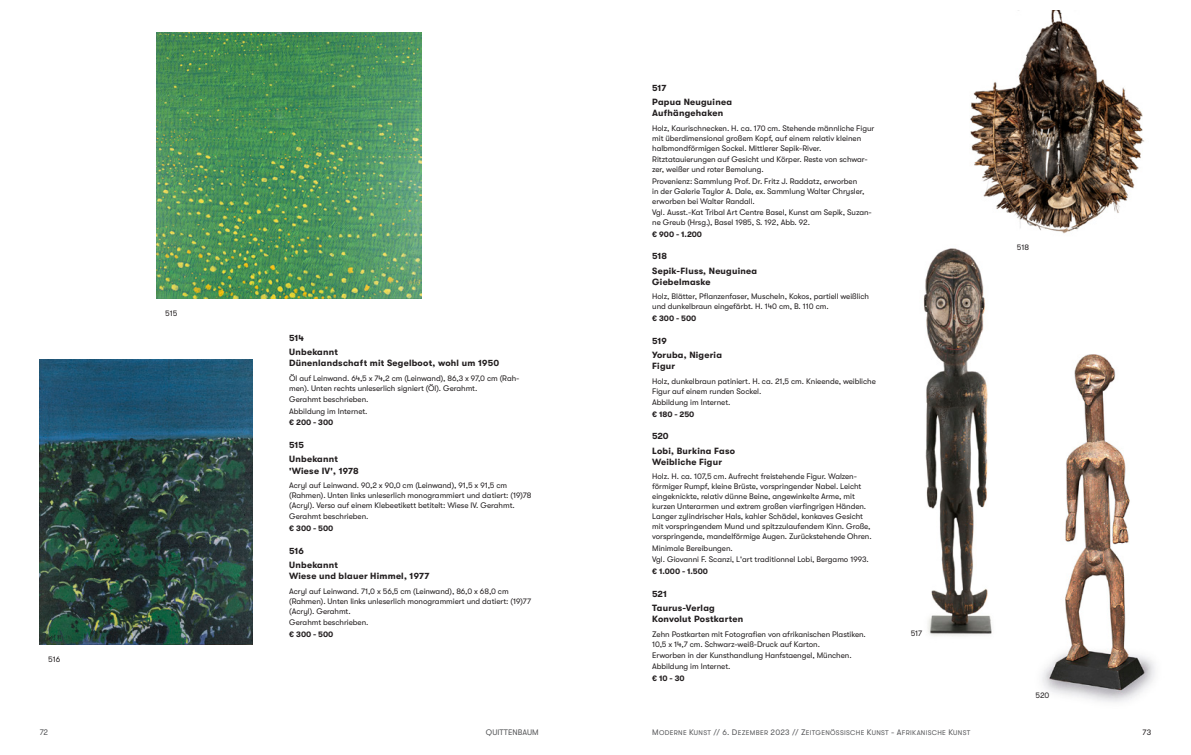
<style>
.page{position:relative;width:1191px;height:755px;background:#fff}
.page>*{position:absolute;margin:0;border:0;box-sizing:border-box;transform-origin:0 0}
.Objekt{font:700 9px "GT Walsheim";letter-spacing:.025em;color:#231f20}
.Hersteller{font:700 9px "GT Walsheim";letter-spacing:.025em;color:#231f20}
.Fließ_neu{font:8px/10px "GT Walsheim";letter-spacing:-.005em;color:#231f20}
.Fließ_neu-2{font:700 8px "GT Walsheim";letter-spacing:-.005em;color:#231f20}
.t1{font:8px "GT Walsheim";letter-spacing:.005em;color:#57585a}
.t2{font:8px "GT Walsheim Regular SC850";color:#231f20}
.t3{font:6.8px "GT Walsheim Regular SC850";letter-spacing:.045em;color:#57585a}
.s1{font-size:8px}
.s2{font-family:"GT Walsheim";font-size:8px}
</style>
<div class="page">
<img style="left:923px;top:248px;width:69px;height:389px">
<img style="left:970px;top:11px;width:175px;height:223px">
<img style="left:1042px;top:354px;width:113px;height:348px">
<img style="left:157px;top:33px;width:265px;height:266px">
<img style="left:40px;top:359px;width:212px;height:285px">
<p class="Fließ_neu" style="left:165px;top:308px;width:14px">515</p>
<p class="Fließ_neu" style="left:48px;top:653px;width:14px">516</p>
<p class="Objekt" style="left:289px;top:332px;width:16px">514</p>
<p class="Hersteller" style="left:289px;top:346px;width:50px">Unbekannt</p>
<p class="Objekt" style="left:289px;top:358px;width:211px">Dünenlandschaft mit Segelboot, wohl um 1950</p>
<p class="Fließ_neu" style="left:289px;top:373px;width:232px">Öl auf Leinwand. 64,5 x 74,2 cm (Leinwand), 86,3 x 97,0 cm (Rah&shy;men). Unten rechts unleserlich signiert (Öl). Gerahmt.</p>
<p class="Fließ_neu" style="left:289px;top:394px;width:81px">Gerahmt beschrieben.</p>
<p class="Fließ_neu" style="left:289px;top:405px;width:80px">Abbildung im Internet.</p>
<p class="Fließ_neu-2" style="left:289px;top:417px;width:46px">€ 200 - 300</p>
<p class="Objekt" style="left:289px;top:439px;width:16px">515</p>
<p class="Hersteller" style="left:289px;top:453px;width:50px">Unbekannt</p>
<p class="Objekt" style="left:289px;top:465px;width:71px">'Wiese IV', 1978</p>
<p class="Fließ_neu" style="left:289px;top:480px;width:244px">Acryl auf Leinwand. 90,2 x 90,0 cm (Leinwand), 91,5 x 91,5 cm (Rahmen). Unten links unleserlich monogrammiert und datiert: (19)78 (Acryl). Verso auf einem Klebeetikett betitelt: Wiese IV. Gerahmt.</p>
<p class="Fließ_neu" style="left:289px;top:511px;width:81px">Gerahmt beschrieben.</p>
<p class="Fließ_neu-2" style="left:289px;top:523px;width:46px">€ 300 - 500</p>
<p class="Objekt" style="left:289px;top:545px;width:16px">516</p>
<p class="Hersteller" style="left:289px;top:559px;width:50px">Unbekannt</p>
<p class="Objekt" style="left:289px;top:570px;width:142px">Wiese und blauer Himmel, 1977</p>
<p class="Fließ_neu" style="left:289px;top:585px;width:243px">Acryl auf Leinwand. 71,0 x 56,5 cm (Leinwand), 86,0 x 68,0 cm (Rahmen). Unten links unleserlich monogrammiert und datiert: (19)77 (Acryl). Gerahmt.</p>
<p class="Fließ_neu" style="left:289px;top:617px;width:81px">Gerahmt beschrieben.</p>
<p class="Fließ_neu-2" style="left:289px;top:628px;width:46px">€ 300 - 500</p>
<p class="Objekt" style="left:652px;top:82px;width:16px">517</p>
<p class="Hersteller" style="left:652px;top:97px;width:81px">Papua Neuguinea</p>
<p class="Objekt" style="left:652px;top:108px;width:72px">Aufhängehaken</p>
<p class="Fließ_neu" style="left:652px;top:123px;width:224px">Holz, Kaurischnecken. H. ca. 170 cm. Stehende männliche Figur mit überdimensional großem Kopf, auf einem relativ kleinen halbmondförmigen Sockel. Mittlerer Sepik-River.</p>
<p class="Fließ_neu" style="left:652px;top:154px;width:217px">Ritztatauierungen auf Gesicht und Körper. Reste von schwar&shy;zer, weißer und roter Bemalung.</p>
<p class="Fließ_neu" style="left:652px;top:176px;width:214px">Provenienz: Sammlung Prof. Dr. Fritz J. Raddatz, erworben in der Galerie Taylor A. Dale, ex. Sammlung Walter Chrysler, erworben bei Walter Randall.</p>
<p class="Fließ_neu" style="left:652px;top:207px;width:221px">Vgl. Ausst.-Kat Tribal Art Centre Basel, Kunst am Sepik, Suzan&shy;ne Greub (Hrsg.), Basel 1985, S. 192, Abb. 92.</p>
<p class="Fließ_neu-2" style="left:652px;top:229px;width:51px">€ 900 - 1.200</p>
<p class="Objekt" style="left:652px;top:251px;width:16px">518</p>
<p class="Hersteller" style="left:652px;top:265px;width:106px">Sepik-Fluss, Neuguinea</p>
<p class="Objekt" style="left:652px;top:277px;width:60px">Giebelmaske</p>
<p class="Fließ_neu" style="left:652px;top:291px;width:218px">Holz, Blätter, Pflanzenfaser, Muscheln, Kokos, partiell weißlich und dunkelbraun eingefärbt. H. 140 cm, B. 110 cm.</p>
<p class="Fließ_neu-2" style="left:652px;top:313px;width:46px">€ 300 - 500</p>
<p class="Objekt" style="left:652px;top:335px;width:16px">519</p>
<p class="Hersteller" style="left:652px;top:349px;width:71px">Yoruba, Nigeria</p>
<p class="Objekt" style="left:652px;top:361px;width:24px">Figur</p>
<p class="Fließ_neu" style="left:652px;top:375px;width:225px">Holz, dunkelbraun patiniert. H. ca. 21,5 cm. Knieende, weibliche<br>Figur auf einem runden Sockel.</p>
<p class="Fließ_neu" style="left:652px;top:397px;width:80px">Abbildung im Internet.</p>
<p class="Fließ_neu-2" style="left:652px;top:409px;width:44px">€ 180 - 250</p>
<p class="Objekt" style="left:652px;top:431px;width:18px">520</p>
<p class="Hersteller" style="left:652px;top:445px;width:84px">Lobi, Burkina Faso</p>
<p class="Objekt" style="left:652px;top:456px;width:71px">Weibliche Figur</p>
<p class="Fließ_neu" style="left:652px;top:471px;width:221px">Holz. H. ca. 107,5 cm. Aufrecht freistehende Figur. Walzen&shy;förmiger Rumpf, kleine Brüste, vorspringender Nabel. Leicht eingeknickte, relativ dünne Beine, angewinkelte Arme, mit kurzen Unterarmen und extrem großen vierfingrigen Händen.<br>Langer zylindrischer Hals, kahler Schädel, konkaves Gesicht mit vorspringendem Mund und spitzzulaufendem Kinn. Große, vorspringende, mandelförmige Augen. Zurückstehende Ohren.</p>
<p class="Fließ_neu" style="left:652px;top:542px;width:82px">Minimale Bereibungen.</p>
<p class="Fließ_neu" style="left:652px;top:554px;width:218px">Vgl. Giovanni F. Scanzi, L'art traditionnel Lobi, Bergamo 1993.</p>
<p class="Fließ_neu-2" style="left:652px;top:566px;width:57px">€ 1.000 - 1.500</p>
<p class="Objekt" style="left:652px;top:588px;width:16px">521</p>
<p class="Hersteller" style="left:652px;top:602px;width:64px">Taurus-Verlag</p>
<p class="Objekt" style="left:652px;top:613px;width:93px">Konvolut Postkarten</p>
<p class="Fließ_neu" style="left:652px;top:628px;width:215px">Zehn Postkarten mit Fotografien von afrikanischen Plastiken.<br>10,5 x 14,7 cm. Schwarz-weiß-Druck auf Karton.</p>
<p class="Fließ_neu" style="left:652px;top:649px;width:201px">Erworben in der Kunsthandlung Hanfstaengel, München.</p>
<p class="Fließ_neu" style="left:652px;top:661px;width:80px">Abbildung im Internet.</p>
<p class="Fließ_neu-2" style="left:652px;top:673px;width:34px">€ 10 - 30</p>
<p class="Fließ_neu" style="left:910px;top:627px;width:13px">517</p>
<p class="Fließ_neu" style="left:1017px;top:242px;width:14px">518</p>
<p class="Fließ_neu" style="left:1035px;top:690px;width:15px">520</p>
<p class="t1" style="left:40px;top:727px;width:10px">72</p>
<p class="t1" style="left:486px;top:727px;width:54px">QUITTENBAUM</p>
<p class="t3" style="left:652px;top:728px;width:320px"><span class="s1">M</span>ODERNE <span class="s1">K</span>UNST <span class="s2">// 6.</span> <span class="s1">D</span>EZEM BER <span class="s2">2023 //</span> <span class="s1">Z</span>EITGENÖSSISCHE <span class="s1">K</span>UNST <span class="s1">- A</span>FRIKANISCHE <span class="s1">K</span>UNST</p>
<p class="t2" style="left:1142px;top:727px;width:10px">73</p>
</div>
